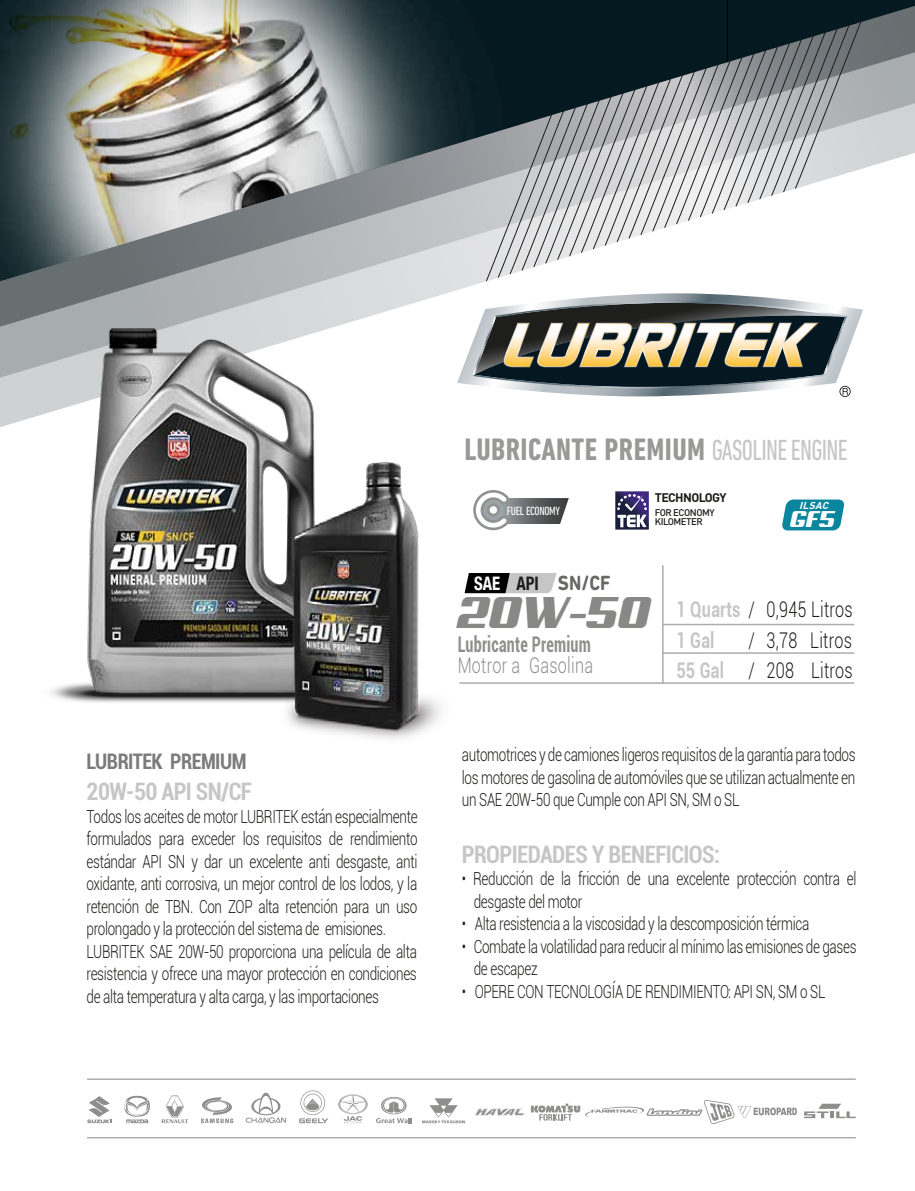
<style>
.page{position:relative;width:915px;height:1191px;background:#fff}
.page>*{position:absolute;margin:0;border:0;box-sizing:border-box;transform-origin:0 0}
.t1{font:45px "Aero";color:#888887}
.t2{font:700 condensed 31.65px "DIN Next LT Pro";letter-spacing:.015em;color:#999998}
.t3{font:700 condensed 24.15px "Roboto";letter-spacing:-.025em;color:#c6c6c6;scale:.95 1}
.t4{font:23.1px "Aero";color:#fff}
.t5{font:300 21.6px/30.3px "Roboto";letter-spacing:.015em;color:#1d1d1b;scale:.75 1}
.t6{font:700 condensed 21.6px "Roboto";letter-spacing:.015em;color:#8f8f8e;scale:.75 1}
.t7{font:300 21.6px "Roboto";letter-spacing:.015em;color:#8f8f8e;scale:.75 1}
.t8{font:700 condensed 21.45px "Roboto";letter-spacing:-.025em;color:#7c7b7b;scale:.94 1}
.t9{font:700 20.85px "DIN Next Rounded LT Pro";color:#666665;scale:.9 1}
.t10{font:300 18px/22.5px "Roboto";letter-spacing:-.025em;color:#1d1d1b;scale:.75 1}
.t11{font:700 12.3px "DIN";letter-spacing:-.05em;color:#1d1d1b}
.t12{font:condensed 12.15px "DIN Next LT Pro";letter-spacing:-.025em;color:#fff}
.t13{font:italic 700 9.9px "DIN";color:#fff}
.t14{font:500 9.6px/9.6px "DIN";letter-spacing:-.05em;color:#1d1d1b}
.s1{font-weight:400;font-size:29.7px;color:#c6c6c6}
.s2{font-family:"Helvetica Neue";font-stretch:condensed;font-size:18.6px;color:#fff}
.s3{font-family:"Helvetica Neue";font-stretch:condensed;font-size:18.6px;color:#1d1d1b}
.s4{font-weight:700;color:#c6c6c6}
</style>
<div class="page">
<svg style="left:0;top:327px;width:21px;height:100px;background:#bdc1c2"></svg>
<svg style="left:0;top:281px;width:863px;height:46px"></svg>
<svg style="left:727px;top:0;width:187px;height:209px;background:#979c9f"></svg>
<img style="left:0;top:0;width:727px;height:281px">
<svg style="left:471px;top:573px;width:85px;height:20px;background:#727272"></svg>
<hr style="left:662px;top:652px;width:192px;height:2px;background:#acacac">
<hr style="left:459px;top:682px;width:395px;height:2px;background:#acacac">
<hr style="left:662px;top:624px;width:192px;height:1px;background:#acacac">
<hr style="left:662px;top:565px;width:1px;height:119px;background:#acacac">
<svg style="left:473px;top:490px;width:95px;height:40px"></svg>
<svg style="left:457px;top:293px;width:405px;height:104px"></svg>
<svg style="left:615px;top:491px;width:33px;height:38px"></svg>
<svg style="left:617px;top:494px;width:29px;height:33px"></svg>
<hr style="left:87px;top:1137px;width:768px;height:1px;background:#acacac">
<hr style="left:87px;top:1078px;width:768px;height:2px;background:#acacac">
<img style="left:21px;top:305px;width:358px;height:398px">
<img style="left:240px;top:461px;width:231px;height:278px">
<svg style="left:245px;top:1092px;width:41px;height:31px"></svg>
<svg style="left:87px;top:1096px;width:24px;height:27px"></svg>
<svg style="left:161px;top:1095px;width:27px;height:28px"></svg>
<svg style="left:422px;top:1098px;width:43px;height:25px"></svg>
<svg style="left:124px;top:1095px;width:26px;height:28px"></svg>
<svg style="left:338px;top:1094px;width:29px;height:29px"></svg>
<svg style="left:804px;top:1103px;width:51px;height:15px"></svg>
<svg style="left:376px;top:1096px;width:35px;height:27px"></svg>
<svg style="left:299px;top:1090px;width:29px;height:33px"></svg>
<svg style="left:201px;top:1097px;width:32px;height:26px"></svg>
<svg style="left:475px;top:1100px;width:321px;height:24px"></svg>
<svg style="left:782px;top:499px;width:63px;height:32px;background:#2894aa"></svg>
<p class="t8" style="left:86px;top:746px;width:172px">LUBRITEK PREMIUM</p>
<h3 class="t3" style="left:86px;top:774px;width:176px">20W-50 API SN/CF</h3>
<p class="t10" style="left:86px;top:804px;width:443px">Todos los aceites de motor LUBRITEK están especialmente formulados para exceder los requisitos de rendimiento estándar API SN y dar un excelente anti desgaste, anti oxidante, anti corrosiva, un mejor control de los lodos, y la retención de TBN. Con ZOP alta retención para un uso prolongado y la protección del sistema de emisiones.<br>LUBRITEK SAE 20W-50 proporciona una película de alta resistencia y ofrece una mayor protección en condiciones de alta temperatura y alta carga, y las importaciones</p>
<h2 class="t2" style="left:464px;top:431px;width:384px">LUBRICANTE PREMIUM <span class="s1">GASOLINE ENGINE</span></h2>
<p class="t12" style="left:506px;top:504px;width:55px">FUEL ECONOMY</p>
<p class="t9" style="left:474px;top:571px;width:153px"><span class="s2">SAE</span> <span class="s3">API</span> SN/CF</p>
<p class="t11" style="left:654px;top:489px;width:73px">TECHNOLOGY</p>
<p class="t14" style="left:654px;top:507px;width:61px">FOR ECONOMY<br>KILOMETER</p>
<p class="t4" style="left:790px;top:506px;width:46px">GF5</p>
<p class="t13" style="left:798px;top:498px;width:34px">ILSAC</p>
<h1 class="t1" style="left:457px;top:587px;width:195px">20W-50</h1>
<p class="t6" style="left:457px;top:629px;width:179px">Lubricante Premium</p>
<p class="t7" style="left:457px;top:650px;width:182px">Motror a Gasolina</p>
<p class="t5" style="left:676px;top:593px;width:237px"><span class="s4">1 Quarts</span> / 0,945 Litros<br><span class="s4">1 Gal</span></p>
<p class="t5" style="left:676px;top:624px;width:236px;text-align:right">/ 3,78 Litros<br><span class="s4">55 Gal</span> / 208 Litros</p>
<p class="t10" style="left:461px;top:743px;width:526px;text-align:justify">automotrices y de camiones ligeros requisitos de la garantía para todos los motores de gasolina de automóviles que se utilizan actualmente en un SAE 20W-50 que Cumple con API SN, SM o SL</p>
<h3 class="t3" style="left:461px;top:837px;width:273px">PROPIEDADES Y BENEFICIOS:</h3>
<p class="t10" style="left:473px;top:867px;width:512px;text-indent:-12px">• Reducción de la fricción de una excelente protección contra el desgaste del motor</p>
<p class="t10" style="left:461px;top:912px;width:464px">• Alta resistencia a la viscosidad y la descomposición térmica</p>
<p class="t10" style="left:473px;top:934px;width:511px;text-indent:-12px">• Combate la volatilidad para reducir al mínimo las emisiones de gases de escapez</p>
<p class="t10" style="left:461px;top:979px;width:486px">• OPERE CON TECNOLOGÍA DE RENDIMIENTO: API SN, SM o SL</p>
</div>
